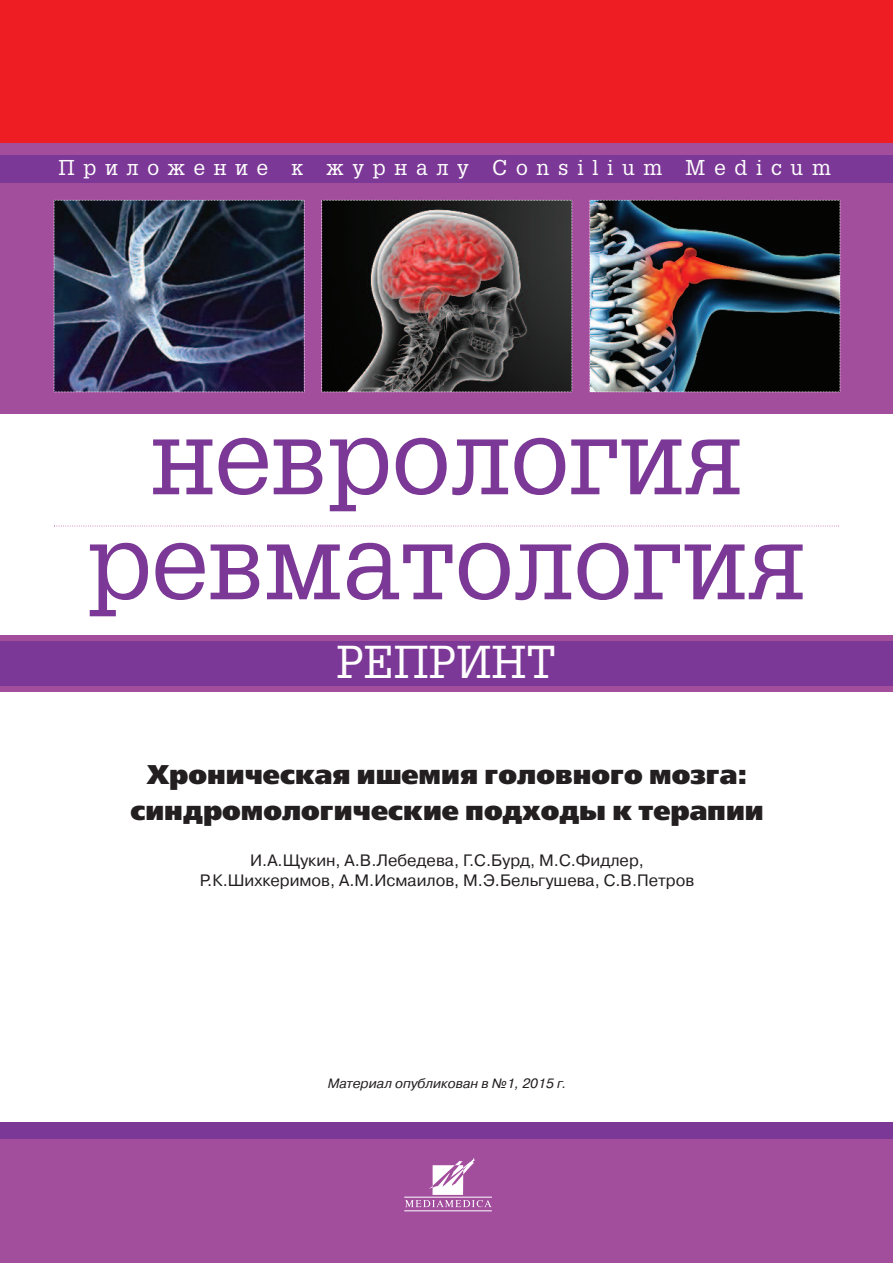
<style>
.page{position:relative;width:893px;height:1263px;background:#fff}
.page>*{position:absolute;margin:0;border:0;box-sizing:border-box;transform-origin:0 0}
.t1{font:105px/105px "AG Gloria";color:#7c3896;text-align:center}
.t2{font:45px "AG Gloria";color:#fff}
.t3{font:27px/36px "Free Set Black C";color:#231f20;text-align:center}
.t4{font:21px "AG Gloria";letter-spacing:.415em;color:#fff}
.t5{font:16.5px/19.8px "Pragmatica C";color:#231f20;text-align:center}
.t6{font:italic 13.5px "Pragmatica C";color:#231f20}
</style>
<div class="page">
<div style="left:0;top:1129px;width:893px;height:134px;background:#a34d9d"></div>
<div style="left:0;top:635px;width:893px;height:57px;background:#a34d9d"></div>
<div style="left:0;top:6px;width:893px;height:408px;background:#a34d9d"></div>
<div style="left:0;top:0;width:893px;height:143px;background:#ee1d23"></div>
<div style="left:0;top:155px;width:893px;height:27px;background:#7c3896"></div>
<div style="left:0;top:1122px;width:893px;height:17px;background:#7c3896"></div>
<img style="left:54px;top:200px;width:251px;height:192px">
<img style="left:321px;top:200px;width:251px;height:192px">
<img style="left:589px;top:200px;width:251px;height:192px">
<svg style="left:54px;top:525px;width:785px;height:2px"></svg>
<div style="left:0;top:641px;width:893px;height:45px;background:#7c3896"></div>
<svg style="left:405px;top:1158px;width:87px;height:49px"></svg>
<hr style="left:404px;top:1197px;width:88px;height:1px;background:#fff">
<hr style="left:404px;top:1210px;width:88px;height:1px;background:#fff">
<p class="t4" style="left:58px;top:155px;width:774px">Приложение к журналу Consilium Medicum</p>
<h1 class="t1" style="left:88px;top:405px;width:719px">неврология ревматология</h1>
<h2 class="t2" style="left:336px;top:637px;width:222px">РЕПРИНТ</h2>
<h3 class="t3" style="left:130px;top:756px;width:635px">Хроническая ишемия головного мозга: синдромологические подходы к терапии</h3>
<p class="t5" style="left:200px;top:851px;width:496px">И.А.Щукин, А.В.Лебедева, Г.С.Бурд, М.С.Фидлер,<br>Р.К.Шихкеримов, А.М.Исмаилов, М.Э.Бельгушева, С.В.Петров</p>
<p class="t6" style="left:328px;top:1075px;width:240px">Материал опубликован в №1, 2015 г.</p>
</div>
